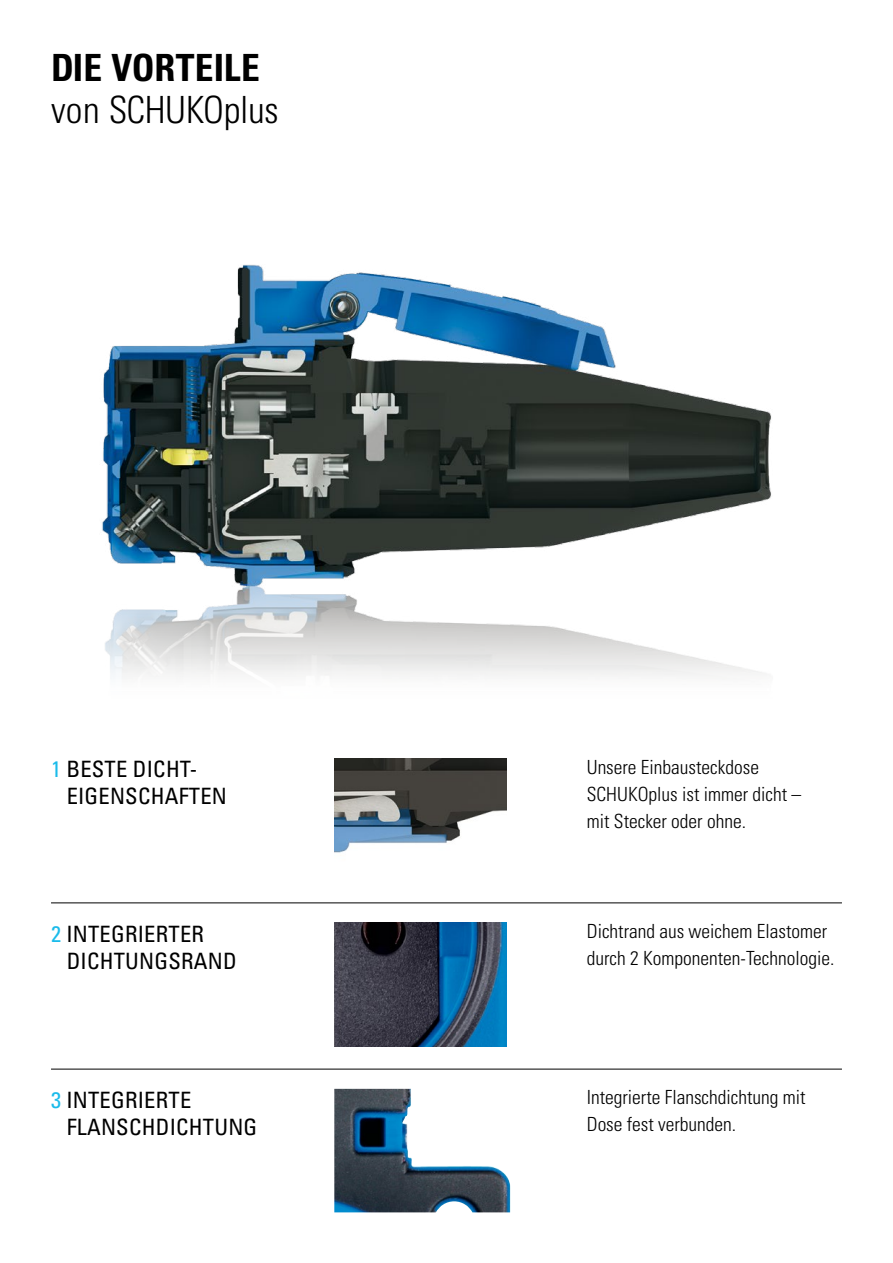
<style>
.page{position:relative;width:893px;height:1263px;background:#fff}
.page>*{position:absolute;margin:0;border:0;box-sizing:border-box;transform-origin:0 0}
.t1{font:300 condensed 37.5px "Univers";letter-spacing:-.01em;color:#000}
.t2{font:700 condensed 37.5px "Univers";letter-spacing:.01em;color:#000}
.t3{font:condensed 22.5px/27px "Univers";letter-spacing:.01em;color:#000}
.t4{font:300 condensed 19.5px/27px "Univers";color:#000}
.s1{color:#1bbbea}
</style>
<div class="page">
<img style="left:334px;top:758px;width:172px;height:95px">
<img style="left:334px;top:923px;width:172px;height:123px">
<img style="left:334px;top:1089px;width:176px;height:123px">
<hr style="left:51px;top:903px;width:791px;height:1px;background:#000">
<hr style="left:51px;top:1069px;width:791px;height:1px;background:#000">
<img style="left:102px;top:265px;width:669px;height:412px">
<h1 class="t2" style="left:51px;top:44px;width:210px">DIE VORTEILE</h1>
<h1 class="t1" style="left:51px;top:87px;width:229px">von SCHUKOplus</h1>
<p class="t3" style="left:67px;top:756px;width:162px;text-indent:-16px"><span class="s1">1</span> BESTE DICHT-<br>EIGENSCHAFTEN</p>
<p class="t3" style="left:67px;top:920px;width:172px;text-indent:-16px"><span class="s1">2</span> INTEGRIERTER<br>DICHTUNGSRAND</p>
<p class="t3" style="left:67px;top:1086px;width:192px;text-indent:-16px"><span class="s1">3</span> INTEGRIERTE<br>FLANSCHDICHTUNG</p>
<p class="t4" style="left:587px;top:753px;width:216px">Unsere Einbausteckdose<br>SCHUKOplus ist immer dicht – mit Stecker oder ohne.</p>
<p class="t4" style="left:587px;top:918px;width:249px">Dichtrand aus weichem Elastomer durch 2 Komponenten-Technologie.</p>
<p class="t4" style="left:587px;top:1084px;width:220px">Integrierte Flanschdichtung mit<br>Dose fest verbunden.</p>
</div>
